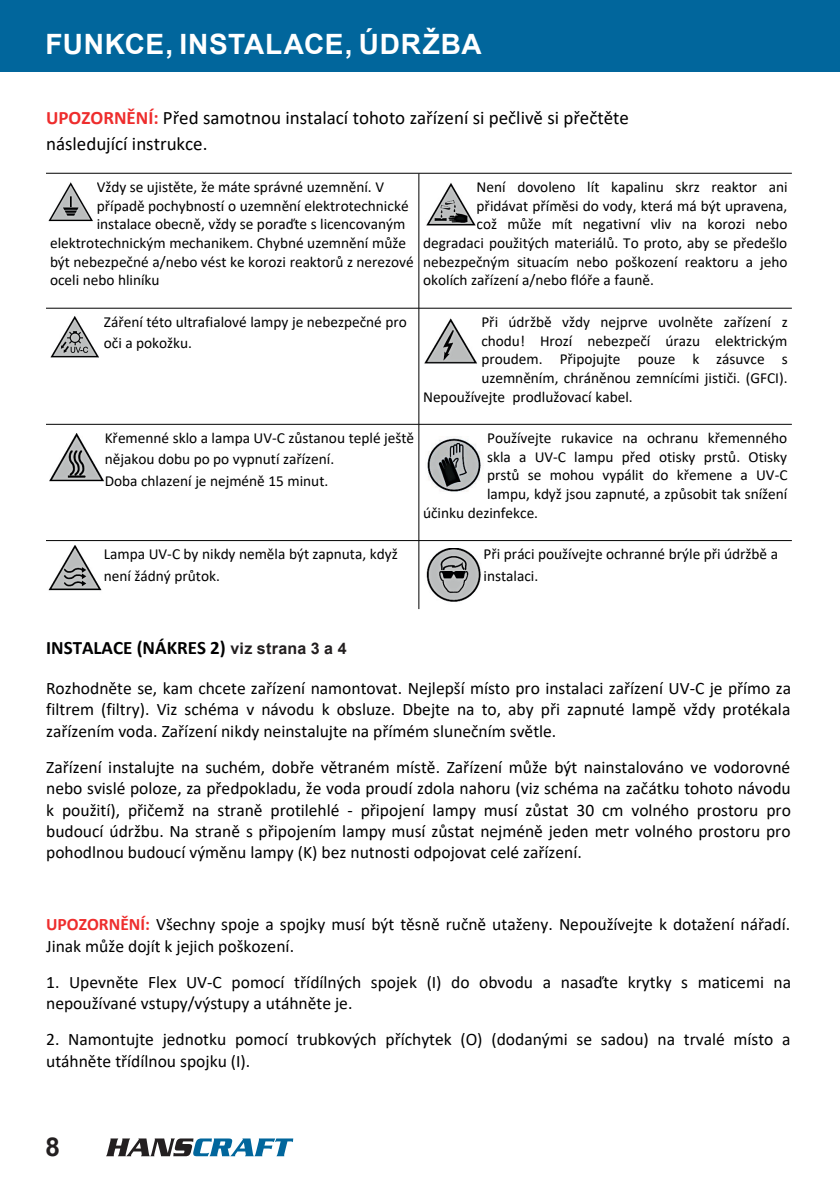
<style>
.page{position:relative;width:840px;height:1191px;background:#fff}
.page>*{position:absolute;margin:0;border:0;box-sizing:border-box;transform-origin:0 0}
.t1{font:700 28px "Arial";letter-spacing:.025em;color:#fff}
.t2{font:700 26px "Arial";color:#231f20}
.t3{font:19px/26.6px "Calibri";color:#000001}
.t4{font:700 19px "Calibri";color:#000001}
.t5{font:17.6px/21.4px "Calibri";color:#000001}
.t6{font:700 16px "Arial";letter-spacing:.015em;color:#231f20}
.t7{font:15.4px/21.4px "Calibri";color:#000001}
.s1{font-weight:700;color:#ee2d2d}
</style>
<div class="page">
<hr style="left:46px;top:173px;width:372px;height:1px;background:#000001">
<hr style="left:418px;top:173px;width:373px;height:1px;background:#000001">
<hr style="left:46px;top:308px;width:372px;height:1px;background:#000001">
<hr style="left:418px;top:308px;width:373px;height:1px;background:#000001">
<hr style="left:46px;top:424px;width:372px;height:1px;background:#000001">
<hr style="left:418px;top:424px;width:373px;height:1px;background:#000001">
<hr style="left:46px;top:540px;width:372px;height:1px;background:#000001">
<hr style="left:418px;top:540px;width:373px;height:1px;background:#000001">
<hr style="left:418px;top:173px;width:1px;height:135px;background:#000001">
<hr style="left:418px;top:308px;width:1px;height:116px;background:#000001">
<hr style="left:418px;top:424px;width:1px;height:116px;background:#000001">
<hr style="left:418px;top:540px;width:1px;height:69px;background:#000001">
<img style="left:48px;top:182px;width:45px;height:40px">
<img style="left:50px;top:316px;width:49px;height:42px">
<img style="left:49px;top:433px;width:55px;height:49px">
<img style="left:48px;top:545px;width:54px;height:46px">
<img style="left:426px;top:183px;width:50px;height:43px">
<img style="left:424px;top:318px;width:53px;height:46px">
<img style="left:427px;top:438px;width:54px;height:54px">
<img style="left:426px;top:548px;width:55px;height:54px">
<svg style="left:106px;top:1138px;width:187px;height:18px"></svg>
<div style="left:0;top:0;width:839px;height:72px;background:#01669c"></div>
<h1 class="t1" style="left:45px;top:26px;width:438px">FUNKCE, INSTALACE, ÚDRŽBA</h1>
<p class="t3" style="left:46px;top:104px;width:584px"><span class="s1">UPOZORNĚNÍ:</span> Před samotnou instalací tohoto zařízení si pečlivě si přečtěte následující instrukce.</p>
<p class="t7" style="left:97px;top:176px;width:289px">Vždy se ujistěte, že máte správné uzemnění. V</p>
<p class="t7" style="left:97px;top:195px;width:313px">případě pochybností o uzemnění elektrotechnické</p>
<p class="t7" style="left:97px;top:214px;width:310px">instalace obecně, vždy se poraďte s licencovaným</p>
<p class="t7" style="left:50px;top:232px;width:357px">elektrotechnickým mechanikem. Chybné uzemnění může</p>
<p class="t7" style="left:50px;top:251px;width:365px">být nebezpečné a/nebo vést ke korozi reaktorů z nerezové</p>
<p class="t7" style="left:50px;top:270px;width:111px">oceli nebo hliníku</p>
<p class="t7" style="left:476px;top:176px;width:312px">Není dovoleno lít kapalinu skrz reaktor ani</p>
<p class="t7" style="left:476px;top:195px;width:312px">přidávat příměsi do vody, která má být upravena,</p>
<p class="t7" style="left:476px;top:214px;width:312px">což může mít negativní vliv na korozi nebo</p>
<p class="t7" style="left:423px;top:232px;width:365px">degradaci použitých materiálů. To proto, aby se předešlo</p>
<p class="t7" style="left:423px;top:251px;width:366px">nebezpečným situacím nebo poškození reaktoru a jeho</p>
<p class="t7" style="left:423px;top:270px;width:232px">okolích zařízení a/nebo flóře a fauně.</p>
<p class="t7" style="left:104px;top:311px;width:304px">Záření této ultrafialové lampy je nebezpečné pro oči a pokožku.</p>
<p class="t7" style="left:481px;top:311px;width:307px">Při údržbě vždy nejprve uvolněte zařízení z</p>
<p class="t7" style="left:481px;top:330px;width:307px">chodu! Hrozí nebezpečí úrazu elektrickým</p>
<p class="t7" style="left:481px;top:349px;width:307px">proudem. Připojujte pouze k zásuvce s</p>
<p class="t7" style="left:481px;top:367px;width:307px">uzemněním, chráněnou zemnícími jističi. (GFCI).</p>
<p class="t7" style="left:423px;top:386px;width:211px">Nepoužívejte prodlužovací kabel.</p>
<p class="t7" style="left:105px;top:427px;width:311px">Křemenné sklo a lampa UV-C zůstanou teplé ještě nějakou dobu po po vypnutí zařízení.<br>Doba chlazení je nejméně 15 minut.</p>
<p class="t7" style="left:487px;top:427px;width:301px">Používejte rukavice na ochranu křemenného</p>
<p class="t7" style="left:487px;top:446px;width:301px">skla a UV-C lampu před otisky prstů. Otisky</p>
<p class="t7" style="left:487px;top:465px;width:302px">prstů se mohou vypálit do křemene a UV-C</p>
<p class="t7" style="left:487px;top:483px;width:301px">lampu, když jsou zapnuté, a způsobit tak snížení</p>
<p class="t7" style="left:423px;top:502px;width:116px">účinku dezinfekce.</p>
<p class="t7" style="left:104px;top:544px;width:295px">Lampa UV-C by nikdy neměla být zapnuta, když není žádný průtok.</p>
<p class="t7" style="left:483px;top:544px;width:296px">Při práci používejte ochranné brýle při údržbě a instalaci.</p>
<p class="t4" style="left:46px;top:638px;width:181px">INSTALACE (NÁKRES 2)</p>
<p class="t5" style="left:46px;top:677px;width:746px;text-align:justify">Rozhodněte se, kam chcete zařízení namontovat. Nejlepší místo pro instalaci zařízení UV-C je přímo za filtrem (filtry). Viz schéma v návodu k obsluze. Dbejte na to, aby při zapnuté lampě vždy protékala zařízením voda. Zařízení nikdy neinstalujte na přímém slunečním světle.</p>
<p class="t5" style="left:46px;top:756px;width:745px;text-align:justify">Zařízení instalujte na suchém, dobře větraném místě. Zařízení může být nainstalováno ve vodorovné nebo svislé poloze, za předpokladu, že voda proudí zdola nahoru (viz schéma na začátku tohoto návodu k použití), přičemž na straně protilehlé - připojení lampy musí zůstat 30 cm volného prostoru pro budoucí údržbu. Na straně s připojením lampy musí zůstat nejméně jeden metr volného prostoru pro pohodlnou budoucí výměnu lampy (K) bez nutnosti odpojovat celé zařízení.</p>
<p class="t6" style="left:230px;top:638px;width:117px">viz strana 3 a 4</p>
<p class="t5" style="left:46px;top:914px;width:745px"><span class="s1">UPOZORNĚNÍ:</span> Všechny spoje a spojky musí být těsně ručně utaženy. Nepoužívejte k dotažení nářadí.<br>Jinak může dojít k jejich poškození.</p>
<p class="t5" style="left:46px;top:971px;width:746px">1. Upevněte Flex UV-C pomocí třídílných spojek (I) do obvodu a nasaďte krytky s maticemi na nepoužívané vstupy/výstupy a utáhněte je.</p>
<p class="t5" style="left:46px;top:1029px;width:745px">2. Namontujte jednotku pomocí trubkových příchytek (O) (dodanými se sadou) na trvalé místo a utáhněte třídílnou spojku (I).</p>
<h2 class="t2" style="left:45px;top:1130px;width:16px">8</h2>
</div>
